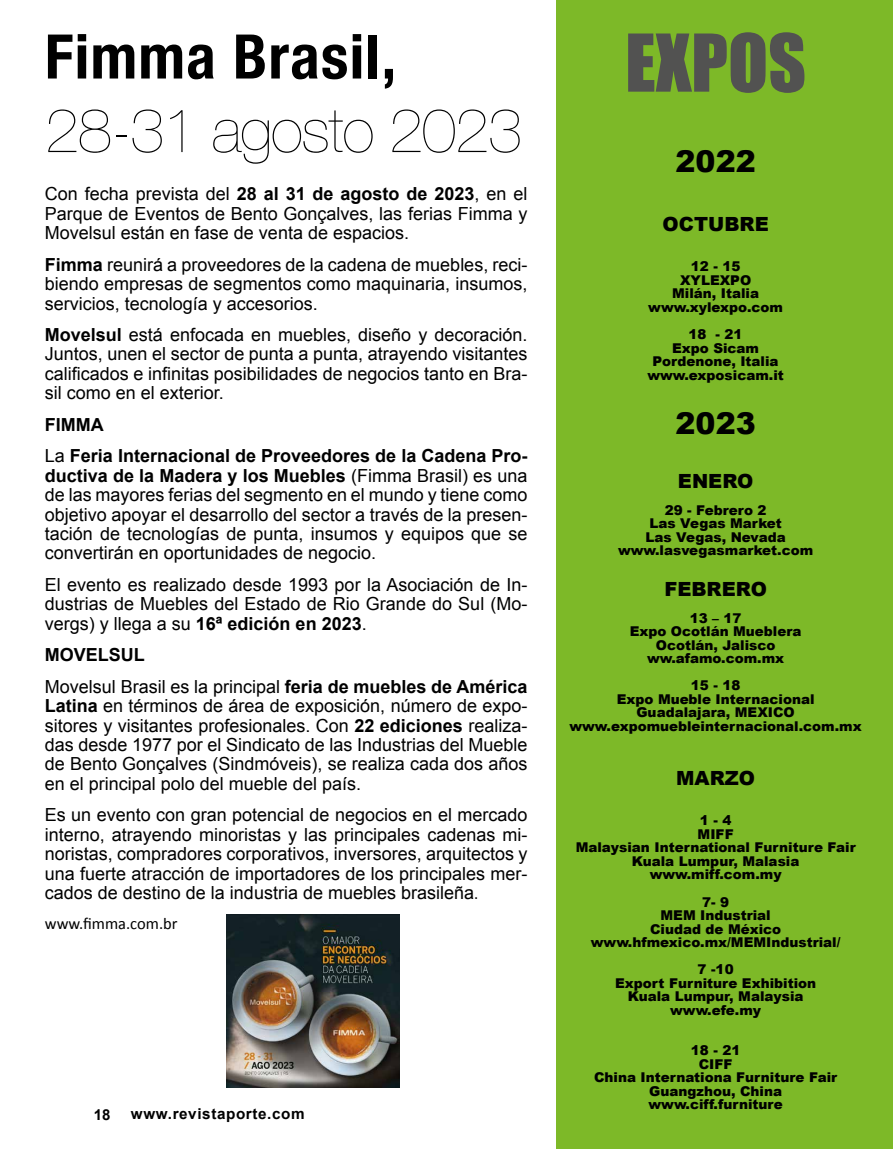
<style>
.page{position:relative;width:893px;height:1149px;background:#fff}
.page>*{position:absolute;margin:0;border:0;box-sizing:border-box;transform-origin:0 0}
.t1{font:73.5px "Impact";color:#525251}
.t2{font:61.5px "Helvetica Neue";letter-spacing:-.02em;color:#000}
.t3{font:700 condensed 61.5px "Helvetica Neue LT Com";letter-spacing:.02em;color:#000}
.t4{font:900 30px "Arial";color:#000}
.t5{font:900 19.5px "Arial";color:#000}
.t6{font:18px/19.4px "Arial";color:#000;text-align:justify}
.t7{font:700 18px/31.5px "Arial";color:#000}
.t8{font:16.5px "Calibri";color:#000}
.t9{font:700 15px "Arial";letter-spacing:.04em;color:#000}
.t10{font:900 13.5px/13.5px "Arial";color:#000;text-align:center}
.s1{font-weight:700}
.s2{font-weight:400}
.s3{font-family:"Calibri";font-size:16.5px}
</style>
<div class="page">
<div style="left:556px;top:0;width:337px;height:1148px;background:#7db928"></div>
<img style="left:227px;top:914px;width:172px;height:172px">
<h2 class="t3" style="left:45px;top:20px;width:353px">Fimma Brasil,</h2>
<h1 class="t1" style="left:625px;top:6px;width:183px">EXPOS</h1>
<h2 class="t2" style="left:45px;top:95px;width:479px">28-31 agosto 2023</h2>
<p class="t6" style="left:45px;top:184px;width:484px">Con fecha prevista del <span class="s1">28 al 31 de agosto de 2023</span>, en el Parque de Eventos de Bento Gonçalves, las ferias Fimma y Movelsul están en fase de venta de espacios.</p>
<p class="t6" style="left:45px;top:255px;width:484px"><span class="s1">Fimma</span> reunirá a proveedores de la cadena de muebles, reci&shy;biendo empresas de segmentos como maquinaria, insumos, servicios, tecnología y accesorios.</p>
<p class="t6" style="left:45px;top:325px;width:484px"><span class="s1">Movelsul</span> está enfocada en muebles, diseño y decoración.<br>Juntos, unen el sector de punta a punta, atrayendo visitantes calificados e infinitas posibilidades de negocios tanto en Bra&shy;sil como en el exterior.</p>
<p class="t7" style="left:45px;top:409px;width:484px">FIMMA<br><span class="s2">La</span> Feria Internacional de Proveedores de la Cadena Pro-</p>
<p class="t6" style="left:45px;top:465px;width:484px"><span class="s1">ductiva de la Madera y los Muebles</span> (Fimma Brasil) es una de las mayores ferias del segmento en el mundo y tiene como objetivo apoyar el desarrollo del sector a través de la presen&shy;tación de tecnologías de punta, insumos y equipos que se convertirán en oportunidades de negocio.</p>
<p class="t6" style="left:45px;top:575px;width:484px">El evento es realizado desde 1993 por la Asociación de In&shy;dustrias de Muebles del Estado de Rio Grande do Sul (Mo&shy;vergs) y llega a su <span class="s1">16ª edición en 2023</span>.</p>
<p class="t7" style="left:45px;top:639px;width:484px">MOVELSUL<br><span class="s2">Movelsul Brasil es la principal</span> feria de muebles de América</p>
<p class="t6" style="left:45px;top:696px;width:484px"><span class="s1">Latina</span> en términos de área de exposición, número de expo&shy;sitores y visitantes profesionales. Con <span class="s1">22 ediciones</span> realiza&shy;das desde 1977 por el Sindicato de las Industrias del Mueble de Bento Gonçalves (Sindmóveis), se realiza cada dos años en el principal polo del mueble del país.</p>
<p class="t6" style="left:45px;top:805px;width:484px">Es un evento con gran potencial de negocios en el mercado interno, atrayendo minoristas y las principales cadenas mi&shy;noristas, compradores corporativos, inversores, arquitectos y una fuerte atracción de importadores de los principales mer&shy;cados de destino de la industria de muebles brasileña<span class="s3">.</span></p>
<p class="t8" style="left:45px;top:912px;width:134px">www.fimma.com.br</p>
<h3 class="t4" style="left:676px;top:140px;width:82px">2022</h3>
<p class="t5" style="left:663px;top:210px;width:108px">OCTUBRE</p>
<p class="t10" style="left:648px;top:259px;width:136px">12 - 15<br>XYLEXPO<br>Milán, Italia www.xylexpo.com</p>
<p class="t10" style="left:647px;top:327px;width:138px">18 - 21<br>Expo Sicam<br>Pordenone, Italia www.exposicam.it</p>
<h3 class="t4" style="left:676px;top:401px;width:82px">2023</h3>
<p class="t5" style="left:678px;top:466px;width:77px">ENERO</p>
<p class="t10" style="left:618px;top:502px;width:197px">29 - Febrero 2<br>Las Vegas Market<br>Las Vegas, Nevada www.lasvegasmarket.com</p>
<p class="t5" style="left:664px;top:574px;width:104px">FEBRERO</p>
<p class="t10" style="left:630px;top:610px;width:173px">13 – 17<br>Expo Ocotlán Mueblera<br>Ocotlán, Jalisco ww.afamo.com.mx</p>
<p class="t10" style="left:569px;top:678px;width:294px">15 - 18<br>Expo Mueble Internacional<br>Guadalajara, MEXICO www.expomuebleinternacional.com.mx</p>
<p class="t5" style="left:676px;top:763px;width:81px">MARZO</p>
<p class="t10" style="left:576px;top:813px;width:281px">1 - 4<br>MIFF<br>Malaysian International Furniture Fair<br>Kuala Lumpur, Malasia www.miff.com.my</p>
<p class="t10" style="left:591px;top:894px;width:251px">7- 9<br>MEM Industrial<br>Ciudad de México www.hfmexico.mx/MEMIndustrial/</p>
<p class="t10" style="left:615px;top:961px;width:203px">7 -10<br>Export Furniture Exhibition<br>Kuala Lumpur, Malaysia www.efe.my</p>
<p class="t10" style="left:594px;top:1042px;width:245px">18 - 21<br>CIFF<br>China Internationa Furniture Fair<br>Guangzhou, China www.ciff.furniture</p>
<p class="t9" style="left:94px;top:1104px;width:18px">18</p>
<p class="t9" style="left:131px;top:1103px;width:175px">www.revistaporte.com</p>
</div>
